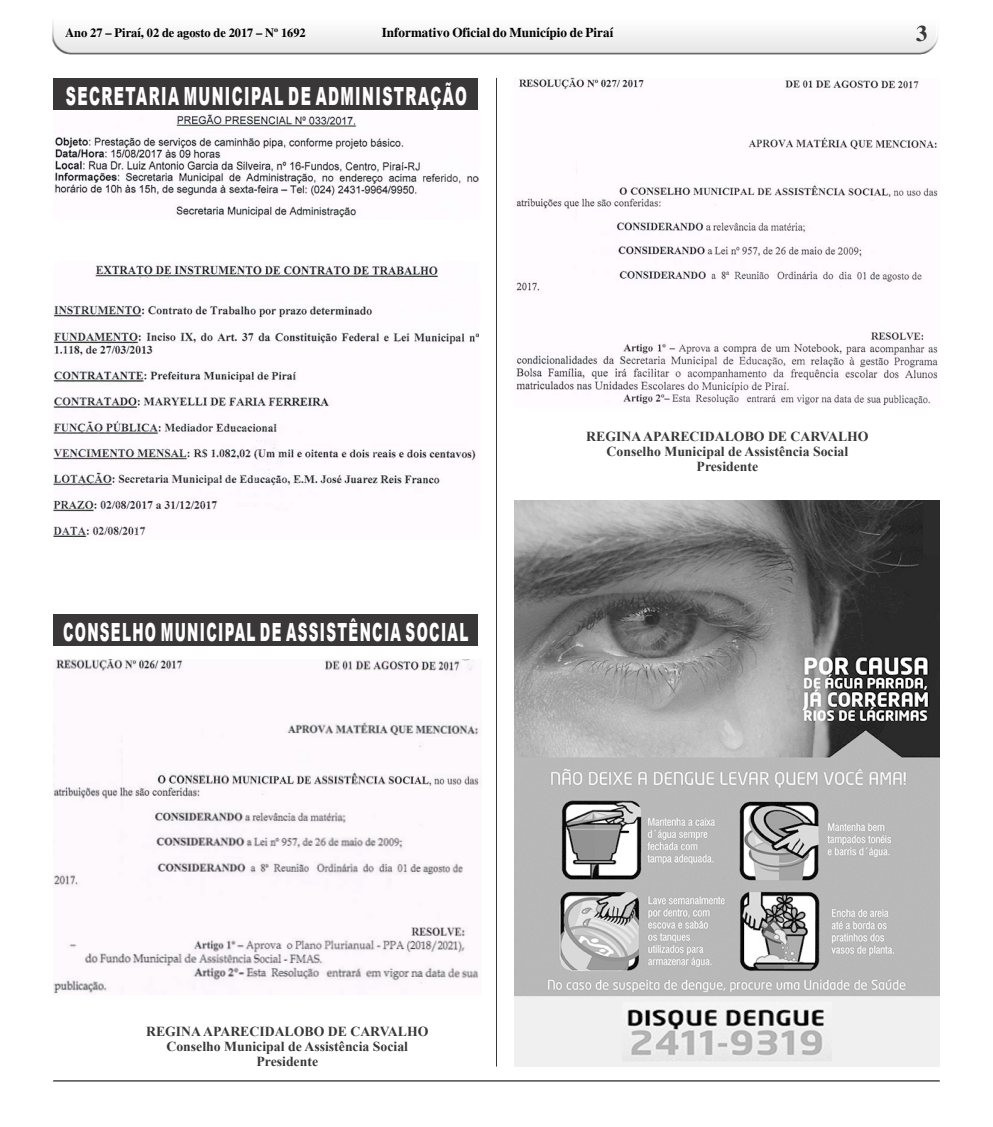
<style>
.page{position:relative;width:993px;height:1127px;background:#fff}
.page>*{position:absolute;margin:0;border:0;box-sizing:border-box;transform-origin:0 0}
.t1{font:900 25px "Arial";letter-spacing:.095em;color:#fff;scale:.54 1}
.t2{font:900 25px "Arial";letter-spacing:.095em;color:#fff;scale:.57 1}
.t3{font:700 22.5px "Times New Roman";color:#393738}
.t4{font:700 13.75px/15.2px "Times New Roman";color:#393738;text-align:center}
.t5{font:700 13.25px "Times New Roman";color:#000}
.t6{font:700 12.5px "Times New Roman";color:#000}
.s1{font-size:12.62px}
</style>
<div class="page">
<img style="left:52px;top:22px;width:886px;height:33px">
<hr style="left:53px;top:1080px;width:886px;height:1px;background:#000">
<hr style="left:496px;top:78px;width:1px;height:988px;background:#393738">
<img style="left:54px;top:112px;width:424px;height:106px">
<div style="left:53px;top:78px;width:425px;height:32px;background:#393738"></div>
<img style="left:53px;top:264px;width:425px;height:276px">
<img style="left:53px;top:659px;width:428px;height:336px">
<div style="left:53px;top:614px;width:425px;height:32px;background:#393738"></div>
<img style="left:514px;top:78px;width:424px;height:329px">
<img style="left:514px;top:500px;width:425px;height:566px">
<p class="t6" style="left:65px;top:29px;width:242px"><span class="s1">Ano 27 – Piraí,</span> 02 de agosto de 2017 – Nº 1692</p>
<p class="t5" style="left:382px;top:29px;width:233px">Informativo Oficial do Município de Piraí</p>
<h2 class="t3" style="left:915px;top:26px;width:13px">3</h2>
<h1 class="t2" style="left:66px;top:87px;width:705px">SECRETARIA MUNICIPAL DE ADMINISTRAÇÃO</h1>
<h1 class="t1" style="left:63px;top:623px;width:752px">CONSELHO MUNICIPAL DE ASSISTÊNCIA SOCIAL</h1>
<p class="t4" style="left:586px;top:430px;width:284px">REGINA APARECIDALOBO DE CARVALHO<br>Conselho Municipal de Assistência Social<br>Presidente</p>
<p class="t4" style="left:146px;top:1025px;width:284px">REGINA APARECIDALOBO DE CARVALHO<br>Conselho Municipal de Assistência Social<br>Presidente</p>
</div>
